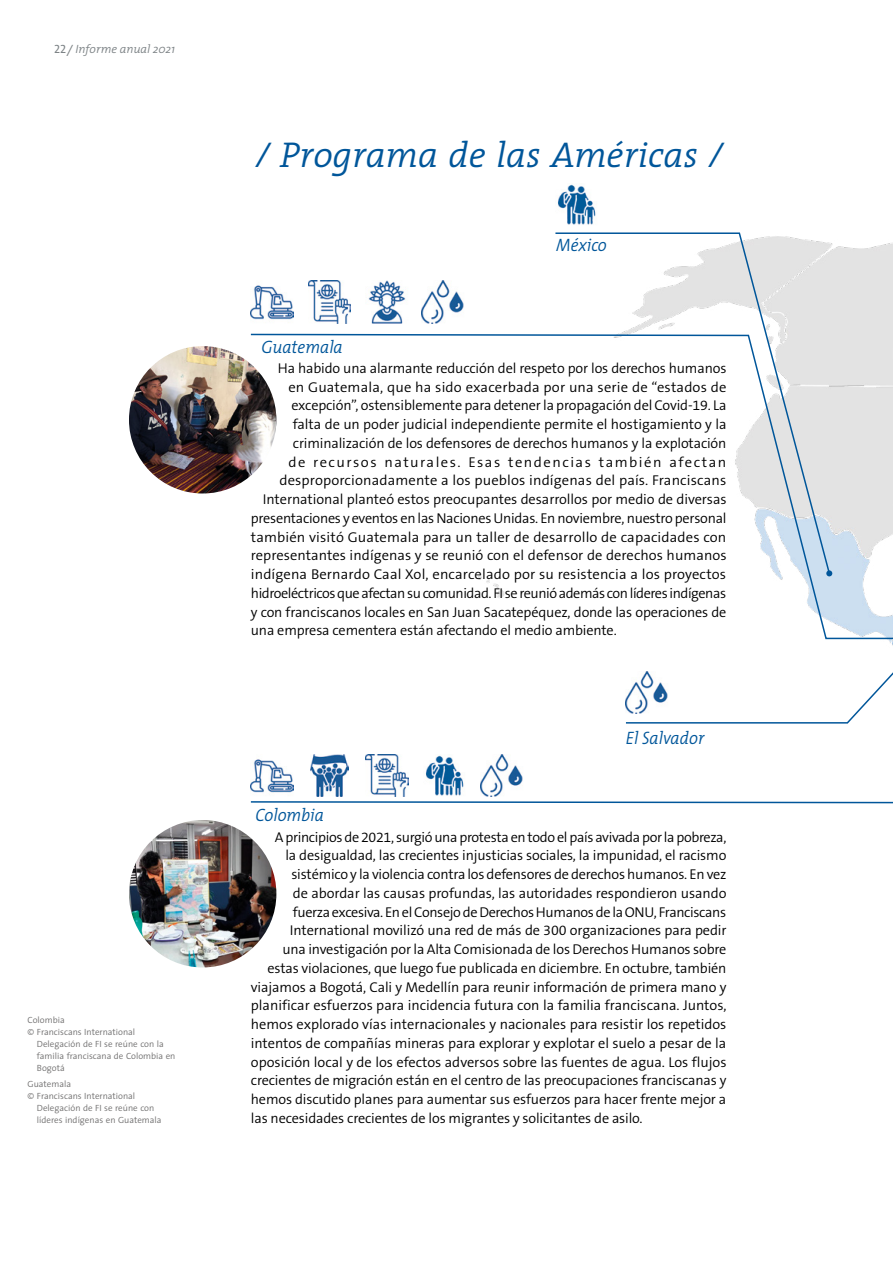
<style>
.page{position:relative;width:893px;height:1263px;background:#fff}
.page>*{position:absolute;margin:0;border:0;box-sizing:border-box;transform-origin:0 0}
.fi_17_head{font:italic 300 36px "The Serif";color:#00569a}
.fi_17_fließtext_neu{font:italic 300 18px "The Mix";color:#00569a;scale:.92 1}
.fi_17_fließtext_neu-2{font:300 14.25px "The Sans B W4";letter-spacing:-.01em;color:#000}
.fi_17_fließtext_neu-3{font:300 14.25px "The Sans B W4";letter-spacing:.01em;color:#000}
.fi_17_fließtext_neu-4{font:300 14.25px "The Sans B W4";letter-spacing:-.03em;color:#000}
.fi_17_fließtext_neu-5{font:300 14.25px "The Sans B W4";letter-spacing:.1em;color:#000}
.t1{font:italic 300 12px "The Mix";color:#7d8386}
.bildnachweis_links_n{font:300 9px "The Sans";color:#706f6f}
.s1{font-family:"The Sans Caps";font-weight:400;font-style:normal}
.s2{font-size:16.5px}
</style>
<div class="page">
<img style="left:831px;top:243px;width:62px;height:403px">
<svg style="left:250px;top:755px;width:643px;height:49px"></svg>
<svg style="left:249px;top:333px;width:644px;height:307px"></svg>
<svg style="left:625px;top:672px;width:268px;height:52px"></svg>
<svg style="left:554px;top:232px;width:277px;height:343px"></svg>
<svg style="left:826px;top:570px;width:6px;height:6px"></svg>
<img style="left:251px;top:285px;width:42px;height:35px">
<img style="left:308px;top:281px;width:43px;height:42px">
<img style="left:129px;top:346px;width:147px;height:147px;border-radius:74px">
<img style="left:129px;top:820px;width:147px;height:147px;border-radius:74px">
<img style="left:368px;top:281px;width:38px;height:42px">
<img style="left:422px;top:281px;width:42px;height:42px">
<img style="left:251px;top:755px;width:42px;height:42px">
<img style="left:310px;top:754px;width:39px;height:43px">
<img style="left:366px;top:754px;width:42px;height:43px">
<img style="left:423px;top:755px;width:43px;height:42px">
<img style="left:558px;top:184px;width:38px;height:41px">
<img style="left:480px;top:754px;width:43px;height:43px">
<img style="left:626px;top:671px;width:42px;height:43px">
<p class="t1" style="left:54px;top:39px;width:123px"><span class="s1">22</span><span class="s2">/</span> Informe anual 2021</p>
<p class="bildnachweis_links_n" style="left:28px;top:1012px;width:39px">Colombia</p>
<p class="bildnachweis_links_n" style="left:28px;top:1024px;width:109px">© Franciscans International</p>
<p class="bildnachweis_links_n" style="left:37px;top:1036px;width:128px">Delegación de FI se reúne con la</p>
<p class="bildnachweis_links_n" style="left:37px;top:1048px;width:140px">familia franciscana de Colombia en</p>
<p class="bildnachweis_links_n" style="left:37px;top:1060px;width:29px">Bogotá</p>
<p class="bildnachweis_links_n" style="left:28px;top:1076px;width:45px">Guatemala</p>
<p class="bildnachweis_links_n" style="left:28px;top:1088px;width:109px">© Franciscans International</p>
<p class="bildnachweis_links_n" style="left:37px;top:1100px;width:119px">Delegación de FI se reúne con</p>
<p class="bildnachweis_links_n" style="left:37px;top:1112px;width:126px">líderes indígenas en Guatemala</p>
<p class="fi_17_head" style="left:255px;top:125px;width:469px">/ Programa de las Américas /</p>
<p class="fi_17_fließtext_neu" style="left:556px;top:230px;width:56px">México</p>
<p class="fi_17_fließtext_neu" style="left:261px;top:332px;width:90px">Guatemala</p>
<p class="fi_17_fließtext_neu-2" style="left:278px;top:359px;width:450px">Ha habido una alarmante reducción del respeto por los derechos humanos</p>
<p class="fi_17_fließtext_neu-3" style="left:288px;top:378px;width:440px">en Guatemala, que ha sido exacerbada por una serie de “estados de</p>
<p class="fi_17_fließtext_neu-2" style="left:291px;top:396px;width:437px">excepción”, ostensiblemente para detener la propagación del Covid-19. La</p>
<p class="fi_17_fließtext_neu-2" style="left:293px;top:415px;width:435px">falta de un poder judicial independiente permite el hostigamiento y la</p>
<p class="fi_17_fließtext_neu-2" style="left:293px;top:434px;width:435px">criminalización de los defensores de derechos humanos y la explotación</p>
<p class="fi_17_fließtext_neu-5" style="left:288px;top:453px;width:439px">de recursos naturales. Esas tendencias también afectan</p>
<p class="fi_17_fließtext_neu-3" style="left:279px;top:471px;width:448px">desproporcionadamente a los pueblos indígenas del país. Franciscans</p>
<p class="fi_17_fließtext_neu-2" style="left:263px;top:490px;width:465px">International planteó estos preocupantes desarrollos por medio de diversas</p>
<p class="fi_17_fließtext_neu-2" style="left:251px;top:509px;width:477px">presentaciones y eventos en las Naciones Unidas. En noviembre, nuestro personal</p>
<p class="fi_17_fließtext_neu-3" style="left:251px;top:528px;width:477px">también visitó Guatemala para un taller de desarrollo de capacidades con</p>
<p class="fi_17_fließtext_neu-2" style="left:251px;top:546px;width:477px">representantes indígenas y se reunió con el defensor de derechos humanos</p>
<p class="fi_17_fließtext_neu-3" style="left:251px;top:565px;width:477px">indígena Bernardo Caal Xol, encarcelado por su resistencia a los proyectos</p>
<p class="fi_17_fließtext_neu-4" style="left:251px;top:584px;width:477px">hidroeléctricos que afectan su comunidad. FI se reunió además con líderes indígenas</p>
<p class="fi_17_fließtext_neu-2" style="left:251px;top:603px;width:477px">y con franciscanos locales en San Juan Sacatepéquez, donde las operaciones de</p>
<p class="fi_17_fließtext_neu-2" style="left:251px;top:621px;width:367px">una empresa cementera están afectando el medio ambiente.</p>
<p class="fi_17_fließtext_neu" style="left:626px;top:723px;width:87px">El Salvador</p>
<p class="fi_17_fließtext_neu" style="left:255px;top:800px;width:76px">Colombia</p>
<p class="fi_17_fließtext_neu-2" style="left:275px;top:828px;width:453px">A principios de 2021, surgió una protesta en todo el país avivada por la pobreza,</p>
<p class="fi_17_fließtext_neu-2" style="left:285px;top:846px;width:443px">la desigualdad, las crecientes injusticias sociales, la impunidad, el racismo</p>
<p class="fi_17_fließtext_neu-2" style="left:291px;top:865px;width:437px">sistémico y la violencia contra los defensores de derechos humanos. En vez</p>
<p class="fi_17_fließtext_neu-2" style="left:293px;top:884px;width:435px">de abordar las causas profundas, las autoridades respondieron usando</p>
<p class="fi_17_fließtext_neu-2" style="left:293px;top:903px;width:435px">fuerza excesiva. En el Consejo de Derechos Humanos de la ONU, Franciscans</p>
<p class="fi_17_fließtext_neu-2" style="left:290px;top:921px;width:438px">International movilizó una red de más de 300 organizaciones para pedir</p>
<p class="fi_17_fließtext_neu-2" style="left:282px;top:940px;width:445px">una investigación por la Alta Comisionada de los Derechos Humanos sobre</p>
<p class="fi_17_fließtext_neu-2" style="left:267px;top:959px;width:461px">estas violaciones, que luego fue publicada en diciembre. En octubre, también</p>
<p class="fi_17_fließtext_neu-2" style="left:251px;top:978px;width:477px">viajamos a Bogotá, Cali y Medellín para reunir información de primera mano y</p>
<p class="fi_17_fließtext_neu-2" style="left:251px;top:996px;width:477px">planificar esfuerzos para incidencia futura con la familia franciscana. Juntos,</p>
<p class="fi_17_fließtext_neu-2" style="left:251px;top:1015px;width:477px">hemos explorado vías internacionales y nacionales para resistir los repetidos</p>
<p class="fi_17_fließtext_neu-2" style="left:251px;top:1034px;width:477px">intentos de compañías mineras para explorar y explotar el suelo a pesar de la</p>
<p class="fi_17_fließtext_neu-2" style="left:251px;top:1053px;width:477px">oposición local y de los efectos adversos sobre las fuentes de agua. Los flujos</p>
<p class="fi_17_fließtext_neu-2" style="left:251px;top:1071px;width:477px">crecientes de migración están en el centro de las preocupaciones franciscanas y</p>
<p class="fi_17_fließtext_neu-2" style="left:251px;top:1090px;width:477px">hemos discutido planes para aumentar sus esfuerzos para hacer frente mejor a</p>
<p class="fi_17_fließtext_neu-2" style="left:251px;top:1109px;width:393px">las necesidades crecientes de los migrantes y solicitantes de asilo.</p>
</div>
